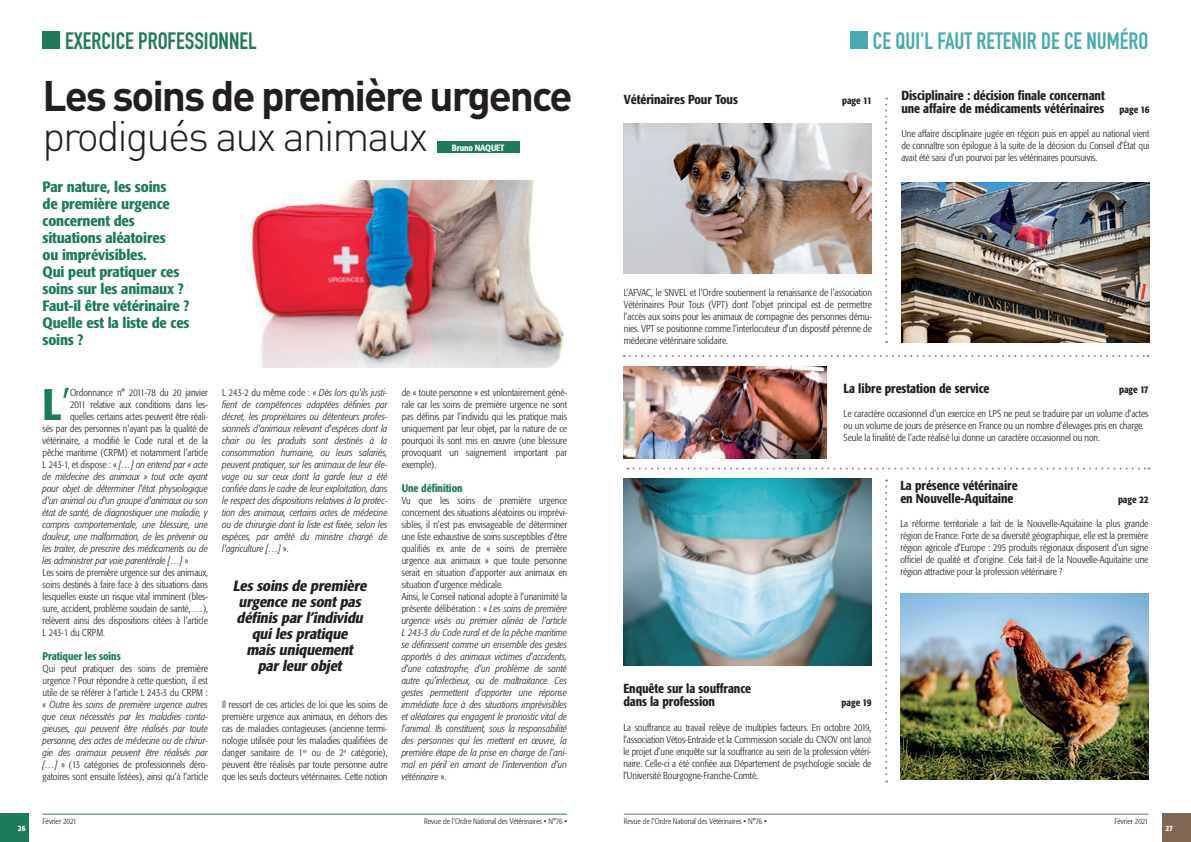
<style>
.page{position:relative;width:1191px;height:842px;background:#fff}
.page>*{position:absolute;margin:0;border:0;box-sizing:border-box;transform-origin:0 0}
.t1{font:500 condensed 43.8px "Formata";color:#1d7a5d}
.t2{font:700 42.3px "DIN";letter-spacing:-.05em;color:#231f20}
.t3{font:300 42.2px "DIN";letter-spacing:-.05em;color:#231f20}
.t4{font:700 23.4px "DIN Condensed";color:#44acb2}
.t5{font:700 23.4px "DIN Condensed";color:#1d7a5d}
.t6{font:500 condensed 14.9px/16.9px "Formata";letter-spacing:-.01em;color:#1d7a5d;scale:1.08 1}
.t7{font:italic 500 condensed 14.9px/15.9px "Formata";color:#231f20;text-align:center;scale:1.08 1}
.t8{font:500 condensed 13px/13px "Formata";letter-spacing:-.005em;color:#231f20}
.t9{font:500 condensed 11px "Formata";letter-spacing:-.01em;color:#1d7a5d}
.t10{font:300 condensed 10px/12px "Formata";letter-spacing:-.005em;color:#231f20;text-align:justify}
.t11{font:italic 300 condensed 10px/12px "Formata";letter-spacing:-.005em;color:#231f20;text-align:justify}
.t12{font:500 condensed 10px "Formata";letter-spacing:-.005em;color:#231f20}
.t13{font:500 condensed 9px "Formata";letter-spacing:-.02em;color:#fff}
.t14{font:300 condensed 8px "Formata";color:#231f20}
.t15{font:500 condensed 8px "Formata";color:#fff}
.s1{font-weight:300}
.s2{font-style:normal}
.s3{font-style:italic}
.s4{font-size:10px}
</style>
<div class="page">
<hr style="left:624px;top:814px;width:524px;height:1px;background:#816855">
<div style="left:1162px;top:814px;width:29px;height:28px;background:#816855"></div>
<hr style="left:43px;top:814px;width:524px;height:1px;background:#1d7a5d">
<div style="left:0;top:814px;width:28px;height:28px;background:#1d7a5d"></div>
<div style="left:43px;top:32px;width:17px;height:17px;background:#1d7a5d"></div>
<div style="left:850px;top:32px;width:17px;height:17px;background:#44acb2"></div>
<img style="left:901px;top:183px;width:248px;height:160px">
<svg style="left:885px;top:98px;width:2px;height:245px"></svg>
<svg style="left:885px;top:479px;width:2px;height:303px"></svg>
<svg style="left:627px;top:468px;width:522px;height:2px"></svg>
<img style="left:900px;top:593px;width:248px;height:187px">
<img style="left:624px;top:478px;width:248px;height:187px">
<img style="left:623px;top:367px;width:203px;height:91px">
<svg style="left:624px;top:355px;width:524px;height:2px"></svg>
<img style="left:624px;top:124px;width:248px;height:150px">
<div style="left:437px;top:141px;width:82px;height:12px;background:#1d7a5d"></div>
<img style="left:252px;top:181px;width:312px;height:186px">
<h3 class="t5" style="left:65px;top:25px;width:193px">EXERCICE PROFESSIONNEL</h3>
<p class="t2" style="left:43px;top:68px;width:531px">Les soins de première urgence</p>
<p class="t3" style="left:43px;top:110px;width:387px">prodigués aux animaux</p>
<p class="t13" style="left:452px;top:142px;width:54px">Bruno NAQUET</p>
<p class="t6" style="left:43px;top:179px;width:138px">Par nature, les soins<br>de première urgence concernent des situations aléatoires<br>ou imprévisibles.<br>Qui peut pratiquer ces soins sur les animaux ?<br>Faut-il être vétérinaire ?<br>Quelle est la liste de ces soins ?</p>
<p class="t15" style="left:18px;top:823px;width:9px">26</p>
<p class="t1" style="left:43px;top:378px;width:29px">L<span class="s1">’</span></p>
<p class="t10" style="left:70px;top:387px;width:139px">Ordonnance n° 2011-78 du 20 janvier</p>
<p class="t10" style="left:70px;top:399px;width:139px">2011 relative aux conditions dans les-</p>
<p class="t10" style="left:70px;top:411px;width:139px">quelles certains actes peuvent être réali-</p>
<p class="t10" style="left:43px;top:423px;width:167px">sés par des personnes n'ayant pas la qualité de</p>
<p class="t10" style="left:43px;top:435px;width:167px">vétérinaire, a modifié le Code rural et de la</p>
<p class="t10" style="left:43px;top:447px;width:167px">pêche maritime (CRPM) et notamment l’article</p>
<p class="t11" style="left:43px;top:459px;width:167px"><span class="s2">L 243-1, et dispose : «</span> […] on entend par « acte</p>
<p class="t11" style="left:43px;top:471px;width:167px">de médecine des animaux » tout acte ayant</p>
<p class="t11" style="left:43px;top:483px;width:167px">pour objet de déterminer l'état physiologique</p>
<p class="t11" style="left:43px;top:495px;width:167px">d'un animal ou d'un groupe d'animaux ou son</p>
<p class="t11" style="left:43px;top:507px;width:167px">état de santé, de diagnostiquer une maladie, y</p>
<p class="t11" style="left:43px;top:519px;width:167px">compris comportementale, une blessure, une</p>
<p class="t11" style="left:43px;top:531px;width:167px">douleur, une malformation, de les prévenir ou</p>
<p class="t11" style="left:43px;top:543px;width:167px">les traiter, de prescrire des médicaments ou de</p>
<p class="t11" style="left:43px;top:555px;width:147px">les administrer par voie parentérale […] <span class="s2">»</span></p>
<p class="t10" style="left:43px;top:567px;width:167px">Les soins de première urgence sur des animaux, soins destinés à faire face à des situations dans lesquelles existe un risque vital imminent (bles&shy;sure, accident, problème soudain de santé, …), relèvent ainsi des dispositions citées à l’article L 243-1 du CRPM.</p>
<p class="t9" style="left:43px;top:649px;width:80px">Pratiquer les soins</p>
<p class="t10" style="left:43px;top:663px;width:167px">Qui peut pratiquer des soins de première urgence ? Pour répondre à cette question, il est utile de se référer à l’article L 243-3 du CRPM : « <span class="s3">Outre les soins de première urgence autres que ceux nécessités par les maladies conta&shy;gieuses, qui peuvent être réalisés par toute personne, des actes de médecine ou de chirur&shy;gie des animaux peuvent être réalisés par […]</span> » (13 catégories de professionnels déro&shy;gatoires sont ensuite listées), ainsi qu’à l’article</p>
<p class="t11" style="left:222px;top:387px;width:167px"><span class="s2">L 243-2 du même code : «</span> Dès lors qu'ils justi&shy;fient de compétences adaptées définies par décret, les propriétaires ou détenteurs profes&shy;sionnels d'animaux relevant d'espèces dont la chair ou les produits sont destinés à la consommation humaine, ou leurs salariés, peuvent pratiquer, sur les animaux de leur éle&shy;vage ou sur ceux dont la garde leur a été confiée dans le cadre de leur exploitation, dans le respect des dispositions relatives à la protec&shy;tion des animaux, certains actes de médecine ou de chirurgie dont la liste est fixée, selon les espèces, par arrêté du ministre chargé de l'agriculture […] <span class="s2">».</span></p>
<p class="t7" style="left:233px;top:578px;width:128px">Lessoinsde première urgence ne sontpas définisparl’individu quilespratique maisuniquement parleurobjet</p>
<p class="t10" style="left:222px;top:699px;width:167px">Il ressort de ces articles de loi que les soins de première urgence aux animaux, en dehors des cas de maladies contagieuses (ancienne termi&shy;nologie utilisée pour les maladies qualifiées de danger sanitaire de 1<sup>re</sup> ou de 2<sup>e</sup> catégorie), peuvent être réalisés par toute personne autre que les seuls docteurs vétérinaires. Cette notion</p>
<p class="t10" style="left:402px;top:387px;width:167px">de « toute personne » est volontairement géné&shy;rale car les soins de première urgence ne sont pas définis par l’individu qui les pratique mais uniquement par leur objet, par la nature de ce pourquoi ils sont mis en œuvre (une blessure provoquant un saignement important par exemple).</p>
<p class="t9" style="left:402px;top:481px;width:62px">Une définition</p>
<p class="t10" style="left:402px;top:495px;width:167px">Vu que les soins de première urgence concernent des situations aléatoires ou imprévi&shy;sibles, il n’est pas envisageable de déterminer une liste exhaustive de soins susceptibles d’être qualifiés ex ante de « soins de première urgence aux animaux » que toute personne serait en situation d’apporter aux animaux en situation d’urgence médicale.</p>
<p class="t11" style="left:402px;top:591px;width:167px"><span class="s2">Ainsi, le Conseil national adopte à l’unanimité la présente délibération : «</span> Les soins de première urgence visés au premier alinéa de l’article L 243-3 du Code rural et de la pêche maritime se définissent comme un ensemble des gestes apportés à des animaux victimes d’accidents, d’une catastrophe, d’un problème de santé autre qu’infectieux, ou de maltraitance. Ces gestes permettent d’apporter une réponse immédiate face à des situations imprévisibles et aléatoires qui engagent le pronostic vital de l’animal. Ils constituent, sous la responsabilité des personnes qui les mettent en œuvre, la première étape de la prise en charge de l’ani&shy;mal en péril en amont de l’intervention d’un vétérinaire <span class="s2">».</span></p>
<p class="t14" style="left:43px;top:817px;width:35px">Février 2021</p>
<p class="t14" style="left:424px;top:817px;width:145px">Revue de l'Ordre National des Vétérinaires • N°76 •</p>
<p class="t4" style="left:873px;top:25px;width:277px">CE QUI'L FAUT RETENIR DE CE NUMÉRO</p>
<p class="t8" style="left:624px;top:93px;width:116px">Vétérinaires Pour Tous</p>
<p class="t12" style="left:842px;top:95px;width:31px">page 11</p>
<p class="t8" style="left:901px;top:89px;width:250px">Disciplinaire : décision finale concernant<br>une affaire de médicaments vétérinaires <span class="s4">page 16</span></p>
<p class="t10" style="left:901px;top:128px;width:250px">Une affaire disciplinaire jugée en région puis en appel au national vient de connaître son épilogue à la suite de la décision du Conseil d’État qui avait été saisi d’un pourvoi par les vétérinaires poursuivis.</p>
<p class="t10" style="left:624px;top:287px;width:250px">L’AFVAC, le SNVEL et l’Ordre soutiennent la renaissance de l’association Vétérinaires Pour Tous (VPT) dont l’objet principal est de permettre l’accès aux soins pour les animaux de compagnie des personnes dému&shy;nies. VPT se positionne comme l’interlocuteur d’un dispositif pérenne de médecine vétérinaire solidaire.</p>
<p class="t8" style="left:843px;top:382px;width:147px">La libre prestation de service</p>
<p class="t12" style="left:1119px;top:384px;width:31px">page 17</p>
<p class="t10" style="left:843px;top:408px;width:306px">Le caractère occasionnel d’un exercice en LPS ne peut se traduire par un volume d’actes ou un volume de jours de présence en France ou un nombre d’élevages pris en charge.</p>
<p class="t10" style="left:843px;top:432px;width:257px">Seule la finalité de l’acte réalisé lui donne un caractère occasionnel ou non.</p>
<p class="t8" style="left:900px;top:479px;width:119px">La présence vétérinaire en Nouvelle-Aquitaine</p>
<p class="t12" style="left:1118px;top:493px;width:32px">page 22</p>
<p class="t10" style="left:900px;top:517px;width:250px">La réforme territoriale a fait de la Nouvelle-Aquitaine la plus grande région de France. Forte de sa diversité géographique, elle est la première région agricole d’Europe : 295 produits régionaux disposent d’un signe officiel de qualité et d’origine. Cela fait-il de la Nouvelle-Aquitaine une région attractive pour la profession vétérinaire ?</p>
<p class="t8" style="left:623px;top:682px;width:129px">Enquête sur la souffrance dans la profession</p>
<p class="t12" style="left:841px;top:696px;width:31px">page 19</p>
<p class="t10" style="left:623px;top:721px;width:250px">La souffrance au travail relève de multiples facteurs. En octobre 2019, l’association Vétos-Entraide et la Commission sociale du CNOV ont lancé le projet d’une enquête sur la souffrance au sein de la profession vétéri&shy;naire. Celle-ci a été confiée aux Département de psychologie sociale de l’Université Bourgogne-Franche-Comté.</p>
<p class="t14" style="left:624px;top:817px;width:145px">Revue de l'Ordre National des Vétérinaires • N°76 •</p>
<p class="t14" style="left:1114px;top:817px;width:35px">Février 2021</p>
<p class="t15" style="left:1165px;top:823px;width:9px">27</p>
</div>
